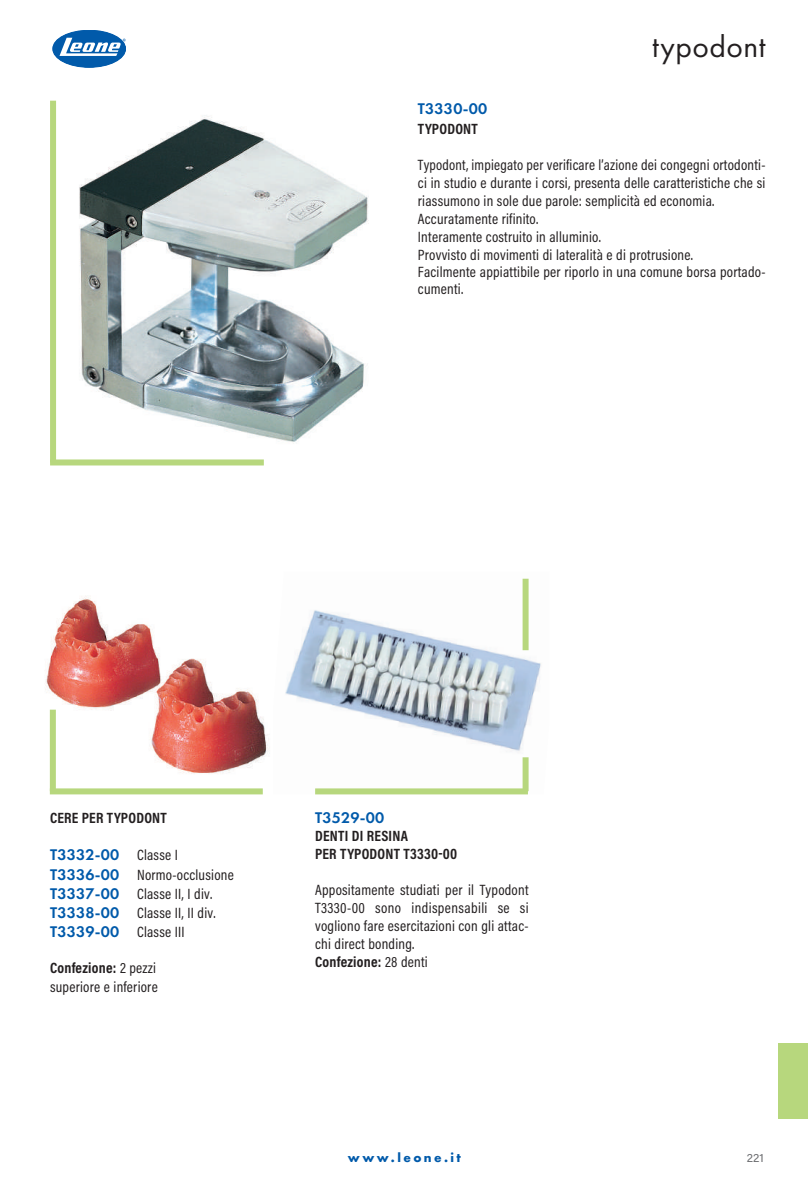
<style>
.page{position:relative;width:808px;height:1191px;background:#fff}
.page>*{position:absolute;margin:0;border:0;box-sizing:border-box;transform-origin:0 0}
.t1{font:31.5px "Futura PT";letter-spacing:.015em;color:#231f20}
.t2{font:600 16.05px "Futura PT";letter-spacing:.015em;color:#015aaa}
.t3{font:15px/17.9px "Acumin Pro Cond";letter-spacing:.015em;color:#231f20}
.t4{font:700 15px/18px "Acumin Pro Cond";letter-spacing:.015em;color:#231f20}
.t5{font:700 13.35px "Futura PT";letter-spacing:.18em;color:#015aaa}
.t6{font:12px "Acumin Pro";color:#6c6d70}
.s1{font-family:"Acumin Pro Cond";font-weight:400;font-size:15px;color:#231f20}
.s2{font-family:"Futura PT";font-weight:600;font-size:16.05px;color:#015aaa}
.s3{font-weight:700}
</style>
<div class="page">
<div style="left:778px;top:1043px;width:30px;height:75px;background:#b7d77d"></div>
<svg style="left:53px;top:30px;width:73px;height:37px"></svg>
<img style="left:79px;top:115px;width:290px;height:327px">
<div style="left:50px;top:459px;width:214px;height:6px;background:#b7d77d"></div>
<div style="left:50px;top:101px;width:6px;height:361px;background:#b7d77d"></div>
<img style="left:285px;top:578px;width:256px;height:214px">
<img style="left:45px;top:596px;width:224px;height:198px">
<div style="left:523px;top:757px;width:6px;height:34px;background:#b7d77d"></div>
<div style="left:523px;top:579px;width:6px;height:71px;background:#b7d77d"></div>
<div style="left:50px;top:709px;width:6px;height:82px;background:#b7d77d"></div>
<div style="left:50px;top:788px;width:213px;height:6px;background:#b7d77d"></div>
<div style="left:315px;top:788px;width:213px;height:6px;background:#b7d77d"></div>
<h1 class="t1" style="left:652px;top:28px;width:115px">typodont</h1>
<p class="t2" style="left:418px;top:99px;width:71px">T3330-00</p>
<p class="t4" style="left:418px;top:119px;width:61px">TYPODONT</p>
<p class="t3" style="left:418px;top:155px;width:349px">Typodont, impiegato per verificare l’azione dei congegni ortodonti&shy;ci in studio e durante i corsi, presenta delle caratteristiche che si riassumono in sole due parole: semplicità ed economia.<br>Accuratamente rifinito.<br>Interamente costruito in alluminio.<br>Provvisto di movimenti di lateralità e di protrusione.<br>Facilmente appiattibile per riporlo in una comune borsa portado&shy;cumenti.</p>
<p class="t4" style="left:50px;top:808px;width:118px">CERE PER TYPODONT</p>
<p class="t2" style="left:50px;top:845px;width:129px">T3332-00 <span class="s1">Classe I</span></p>
<p class="t3" style="left:50px;top:864px;width:185px;line-height:19.2px"><span class="s2">T3336-00</span> Normo-occlusione<br><span class="s2">T3337-00</span> Classe II, I div.<br><span class="s2">T3338-00</span> Classe II, II div.<br><span class="s2">T3339-00</span> Classe III</p>
<p class="t3" style="left:50px;top:959px;width:109px"><span class="s3">Confezione:</span> 2 pezzi superiore e inferiore</p>
<p class="t2" style="left:315px;top:807px;width:71px">T3529-00</p>
<p class="t4" style="left:315px;top:826px;width:144px">DENTI DI RESINA<br>PER TYPODONT T3330-00</p>
<p class="t3" style="left:315px;top:880px;width:215px">Appositamente studiati per il Typodont<br>T3330-00 sono indispensabili se si vogliono fare esercitazioni con gli attac&shy;chi direct bonding.<br><span class="s3">Confezione:</span> 28 denti</p>
<p class="t5" style="left:348px;top:1148px;width:114px">www.leone.it</p>
<p class="t6" style="left:747px;top:1149px;width:18px">221</p>
</div>
